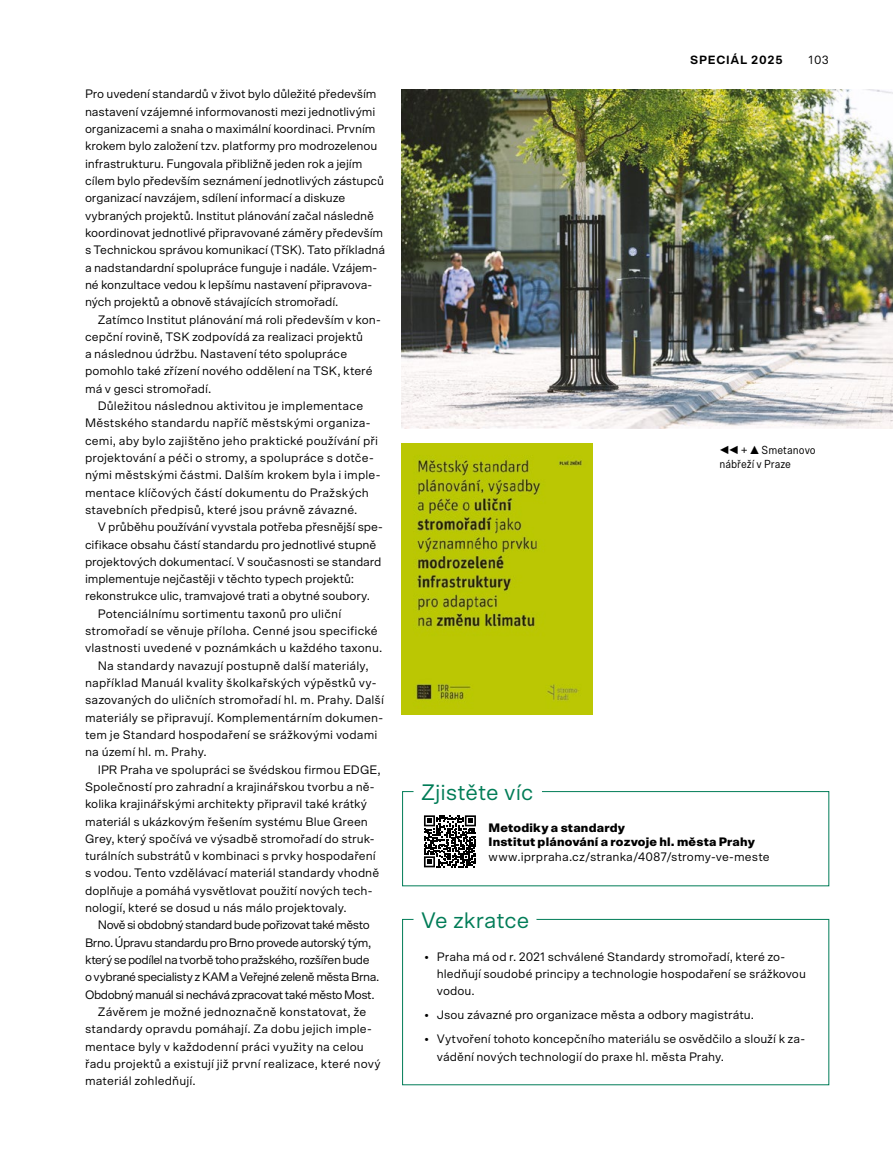
<style>
.page{position:relative;width:893px;height:1149px;background:#fff}
.page>*{position:absolute;margin:0;border:0;box-sizing:border-box;transform-origin:0 0}
.t1{font:22.5px "Scto Grotesk A";color:#007c57}
.t2{font:12.3px/17.2px "Scto Grotesk A";color:#000}
.t3{font:12.3px "Scto Grotesk A";letter-spacing:-.04em;color:#000}
.t4{font:900 12.3px/14.7px "Scto Grotesk A";letter-spacing:.015em;color:#000}
.t5{font:700 12px "Scto Grotesk A";letter-spacing:.065em;color:#000}
.t6{font:12px "Scto Grotesk A";color:#000}
.t7{font:11.7px/13.8px "Scto Grotesk B";letter-spacing:.005em;color:#000}
</style>
<div class="page">
<div style="left:402px;top:918px;width:427px;height:166px;border:1px solid #007c57"></div>
<div style="left:413px;top:907px;width:124px;height:26px;background:#fff;border-radius:13px"></div>
<img style="left:402px;top:89px;width:491px;height:339px">
<img style="left:402px;top:444px;width:190px;height:270px">
<div style="left:402px;top:791px;width:427px;height:94px;border:1px solid #007c57"></div>
<div style="left:413px;top:780px;width:129px;height:25px;background:#fff;border-radius:13px"></div>
<svg style="left:424px;top:815px;width:52px;height:52px"></svg>
<p class="t2" style="left:85px;top:85px;width:302px">Pro uvedení standardů v život bylo důležité především nastavení vzájemné informovanosti mezi jednotlivými organizacemi a snaha o maximální koordinaci. Prvním krokem bylo založení tzv. platformy pro modrozelenou infrastrukturu. Fungovala přibližně jeden rok a jejím cílem bylo především seznámení jednotlivých zástupců organizací navzájem, sdílení informací a diskuze vybraných projektů. Institut plánování začal následně koordinovat jednotlivé připravované záměry především s Technickou správou komunikací (TSK). Tato příkladná a nadstandardní spolupráce funguje i nadále. Vzájem&shy;né konzultace vedou k lepšímu nastavení připravova&shy;ných projektů a obnově stávajících stromořadí.</p>
<p class="t2" style="left:85px;top:310px;width:297px;text-indent:13px">Zatímco Institut plánování má roli především v kon&shy;cepční rovině, TSK zodpovídá za realizaci projektů<br>a následnou údržbu. Nastavení této spolupráce pomohlo také zřízení nového oddělení na TSK, které má v gesci stromořadí.</p>
<p class="t2" style="left:85px;top:397px;width:297px;text-indent:13px">Důležitou následnou aktivitou je implementace Městského standardu napříč městskými organiza&shy;cemi, aby bylo zajištěno jeho praktické používání při projektování a péči o stromy, a spolupráce s dotče&shy;nými městskými částmi. Dalším krokem byla i imple&shy;mentace klíčových částí dokumentu do Pražských stavebních předpisů, které jsou právně závazné.</p>
<p class="t2" style="left:98px;top:518px;width:287px">V průběhu používání vyvstala potřeba přesnější spe-</p>
<p class="t2" style="left:85px;top:535px;width:293px">cifikace obsahu částí standardu pro jednotlivé stupně</p>
<p class="t2" style="left:85px;top:552px;width:298px">projektových dokumentací. V současnosti se standard</p>
<p class="t2" style="left:85px;top:570px;width:271px">implementuje nejčastěji v těchto typech projektů:</p>
<p class="t2" style="left:85px;top:587px;width:286px">rekonstrukce ulic, tramvajové trati a obytné soubory.</p>
<p class="t2" style="left:98px;top:604px;width:245px">Potenciálnímu sortimentu taxonů pro uliční</p>
<p class="t2" style="left:85px;top:622px;width:294px">stromořadí se věnuje příloha. Cenné jsou specifické</p>
<p class="t2" style="left:85px;top:639px;width:299px">vlastnosti uvedené v poznámkách u každého taxonu.</p>
<p class="t2" style="left:98px;top:656px;width:272px">Na standardy navazují postupně další materiály,</p>
<p class="t2" style="left:85px;top:673px;width:293px">například Manuál kvality školkařských výpěstků vy-</p>
<p class="t2" style="left:85px;top:691px;width:301px">sazovaných do uličních stromořadí hl. m. Prahy. Další</p>
<p class="t2" style="left:85px;top:708px;width:300px">materiály se připravují. Komplementárním dokumen-</p>
<p class="t2" style="left:85px;top:725px;width:294px">tem je Standard hospodaření se srážkovými vodami</p>
<p class="t2" style="left:85px;top:743px;width:123px">na území hl. m. Prahy.</p>
<p class="t2" style="left:98px;top:760px;width:284px">IPR Praha ve spolupráci se švédskou firmou EDGE,</p>
<p class="t2" style="left:85px;top:777px;width:291px">Společností pro zahradní a krajinářskou tvorbu a ně-</p>
<p class="t2" style="left:85px;top:795px;width:284px">kolika krajinářskými architekty připravil také krátký</p>
<p class="t2" style="left:85px;top:812px;width:284px">materiál s ukázkovým řešením systému Blue Green</p>
<p class="t2" style="left:85px;top:829px;width:291px">Grey, který spočívá ve výsadbě stromořadí do struk-</p>
<p class="t2" style="left:85px;top:846px;width:292px">turálních substrátů v kombinaci s prvky hospodaření</p>
<p class="t2" style="left:85px;top:864px;width:296px">s vodou. Tento vzdělávací materiál standardy vhodně</p>
<p class="t2" style="left:85px;top:881px;width:289px">doplňuje a pomáhá vysvětlovat použití nových tech-</p>
<p class="t2" style="left:85px;top:898px;width:263px">nologií, které se dosud u nás málo projektovaly.</p>
<p class="t3" style="left:98px;top:917px;width:273px">Nově si obdobný standard bude pořizovat také město</p>
<p class="t3" style="left:85px;top:934px;width:288px">Brno. Úpravu standardu pro Brno provede autorský tým,</p>
<p class="t3" style="left:85px;top:952px;width:286px">který se podílel na tvorbě toho pražského, rozšířen bude</p>
<p class="t3" style="left:85px;top:969px;width:296px">o vybrané specialisty z KAM a Veřejné zeleně města Brna.</p>
<p class="t3" style="left:85px;top:986px;width:291px">Obdobný manuál si nechává zpracovat také město Most.</p>
<p class="t2" style="left:98px;top:1002px;width:270px">Závěrem je možné jednoznačně konstatovat, že</p>
<p class="t2" style="left:85px;top:1019px;width:288px">standardy opravdu pomáhají. Za dobu jejich imple-</p>
<p class="t2" style="left:85px;top:1037px;width:280px">mentace byly v každodenní práci využity na celou</p>
<p class="t2" style="left:85px;top:1054px;width:297px">řadu projektů a existují již první realizace, které nový</p>
<p class="t2" style="left:85px;top:1071px;width:112px">materiál zohledňují.</p>
<p class="t5" style="left:690px;top:52px;width:94px">SPECIÁL 2025</p>
<p class="t6" style="left:809px;top:53px;width:22px">103</p>
<h1 class="t1" style="left:421px;top:778px;width:114px">Zjistěte víc</h1>
<p class="t7" style="left:719px;top:443px;width:98px">◀◀ + ▲ Smetanovo nábřeží v Praze</p>
<p class="t4" style="left:488px;top:819px;width:268px">Metodiky a standardy<br>Institut plánování a rozvoje hl. města Prahy</p>
<p class="t2" style="left:488px;top:847px;width:283px">www.iprpraha.cz/stranka/4087/stromy-ve-meste</p>
<h1 class="t1" style="left:421px;top:906px;width:110px">Ve zkratce</h1>
<p class="t2" style="left:437px;top:947px;width:370px;text-indent:-13px">• Praha má od r. 2021 schválené Standardy stromořadí, které zo&shy;hledňují soudobé principy a technologie hospodaření se srážkovou vodou.</p>
<p class="t2" style="left:424px;top:1005px;width:331px">• Jsou závazné pro organizace města a odbory magistrátu.</p>
<p class="t2" style="left:437px;top:1029px;width:370px;text-indent:-13px">• Vytvoření tohoto koncepčního materiálu se osvědčilo a slouží k za&shy;vádění nových technologií do praxe hl. města Prahy.</p>
</div>
